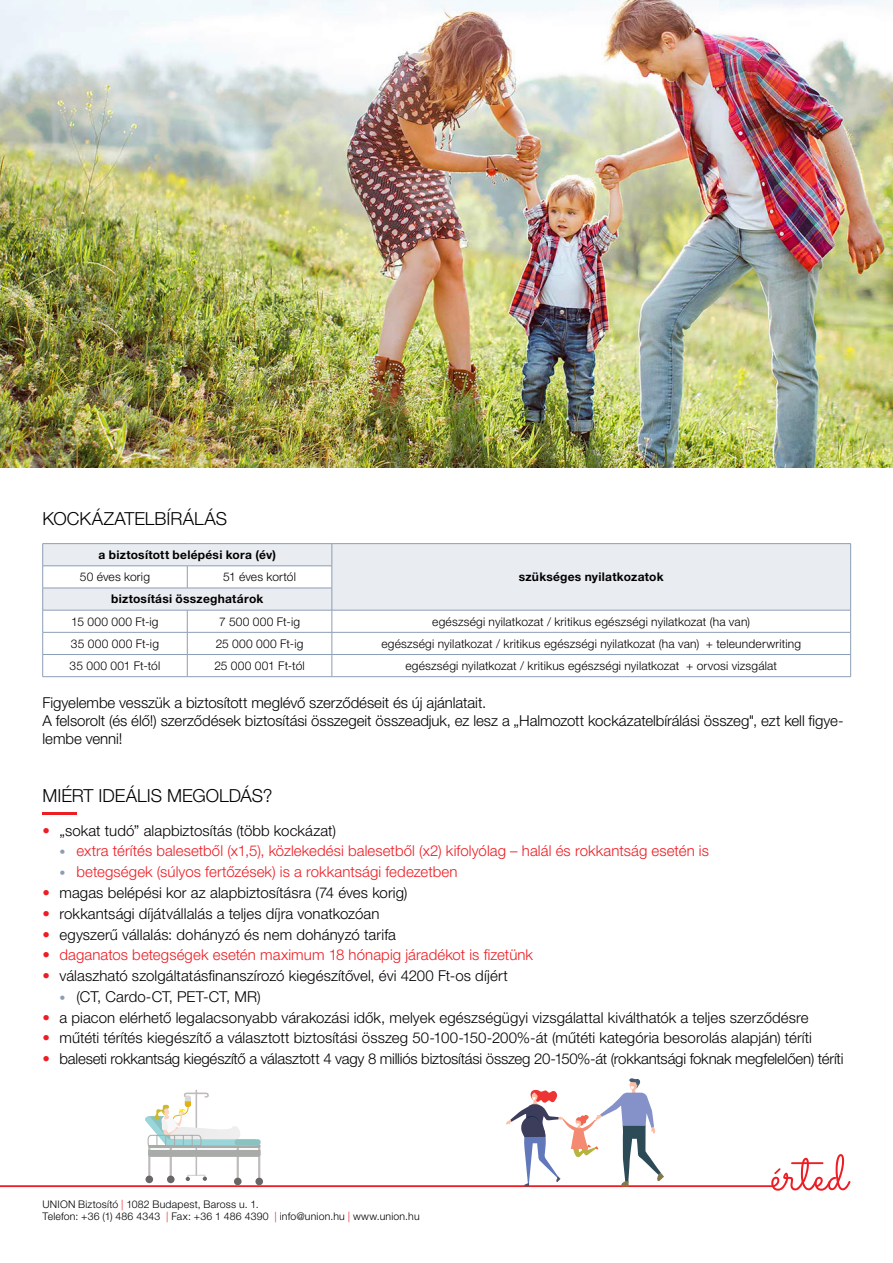
<style>
.page{position:relative;width:893px;height:1263px;background:#fff}
.page>*{position:absolute;margin:0;border:0;box-sizing:border-box;transform-origin:0 0}
.t1{font:300 18px "Helvetica Neue LT Pro";letter-spacing:-.005em;color:#000}
.t2{font:300 15px/18px "Helvetica Neue LT Pro";color:#000}
.t3{font:300 15px "Helvetica Neue LT Pro";letter-spacing:.005em;color:#ed1d24}
.t4{font:300 12px "Helvetica Neue LT Pro";letter-spacing:.015em;color:#000}
.t5{font:700 12px "Helvetica Neue LT Pro";letter-spacing:.02em;color:#000}
.t6{font:300 10.5px/12.6px "Helvetica Neue LT Pro";letter-spacing:.02em;color:#000}
.s1{color:#ed1d24}
.s2{font-size:12px;color:#8c9eb4}
</style>
<div class="page">
<svg style="left:771px;top:1154px;width:79px;height:37px"></svg>
<hr style="left:0;top:1185px;width:773px;height:2px;background:#ed1d24">
<svg style="left:506px;top:1078px;width:158px;height:108px"></svg>
<img style="left:0;top:0;width:893px;height:468px">
<svg style="left:43px;top:544px;width:807px;height:66px;background:#eaecf1"></svg>
<hr style="left:43px;top:543px;width:144px;height:1px;background:#8c9eb4">
<hr style="left:187px;top:543px;width:145px;height:1px;background:#8c9eb4">
<hr style="left:332px;top:543px;width:519px;height:1px;background:#8c9eb4">
<hr style="left:43px;top:565px;width:144px;height:1px;background:#8c9eb4">
<hr style="left:187px;top:565px;width:145px;height:1px;background:#8c9eb4">
<svg style="left:187px;top:566px;width:1px;height:22px"></svg>
<hr style="left:43px;top:588px;width:144px;height:1px;background:#8c9eb4">
<hr style="left:187px;top:588px;width:145px;height:1px;background:#8c9eb4">
<hr style="left:43px;top:610px;width:144px;height:1px;background:#8c9eb4">
<hr style="left:187px;top:610px;width:145px;height:1px;background:#8c9eb4">
<hr style="left:332px;top:610px;width:519px;height:1px;background:#8c9eb4">
<hr style="left:43px;top:632px;width:144px;height:1px;background:#8c9eb4">
<hr style="left:187px;top:632px;width:145px;height:1px;background:#8c9eb4">
<hr style="left:332px;top:632px;width:519px;height:1px;background:#8c9eb4">
<hr style="left:43px;top:654px;width:144px;height:1px;background:#8c9eb4">
<svg style="left:42px;top:544px;width:1px;height:132px"></svg>
<hr style="left:187px;top:654px;width:145px;height:1px;background:#8c9eb4">
<svg style="left:187px;top:610px;width:1px;height:66px"></svg>
<hr style="left:332px;top:654px;width:519px;height:1px;background:#8c9eb4">
<svg style="left:332px;top:544px;width:1px;height:132px"></svg>
<svg style="left:850px;top:544px;width:1px;height:132px"></svg>
<hr style="left:43px;top:676px;width:144px;height:1px;background:#8c9eb4">
<hr style="left:187px;top:676px;width:145px;height:1px;background:#8c9eb4">
<hr style="left:332px;top:676px;width:519px;height:1px;background:#8c9eb4">
<hr style="left:43px;top:813px;width:34px;height:2px;background:#ed1d24">
<svg style="left:186px;top:1174px;width:21px;height:7px"></svg>
<img style="left:196px;top:1090px;width:1px;height:86px">
<img style="left:184px;top:1092px;width:25px;height:5px">
<div style="left:185px;top:1095px;width:6px;height:12px;background:#d9d9d9;border-radius:2px"></div>
<img style="left:237px;top:1146px;width:2px;height:36px">
<img style="left:258px;top:1157px;width:2px;height:21px">
<div style="left:234px;top:1178px;width:8px;height:7px;background:#696666;border-radius:50%"></div>
<div style="left:255px;top:1178px;width:8px;height:7px;background:#696666;border-radius:50%"></div>
<img style="left:148px;top:1145px;width:2px;height:35px">
<img style="left:170px;top:1144px;width:2px;height:35px">
<div style="left:146px;top:1175px;width:7px;height:8px;background:#696666;border-radius:50%"></div>
<div style="left:167px;top:1175px;width:8px;height:8px;background:#696666;border-radius:50%"></div>
<svg style="left:145px;top:1101px;width:116px;height:56px"></svg>
<p class="t1" style="left:43px;top:508px;width:186px">KOCKÁZATELBÍRÁLÁS</p>
<p class="t5" style="left:99px;top:547px;width:179px">a biztosított belépési kora (év)</p>
<p class="t4" style="left:80px;top:570px;width:72px">50 éves korig</p>
<p class="t4" style="left:223px;top:570px;width:74px">51 éves kortól</p>
<p class="t5" style="left:519px;top:569px;width:146px">szükséges nyilatkozatok</p>
<p class="t5" style="left:111px;top:592px;width:154px">biztosítási összeghatárok</p>
<p class="t4" style="left:71px;top:614px;width:89px">15 000 000 Ft-ig</p>
<p class="t4" style="left:219px;top:614px;width:83px">7 500 000 Ft-ig</p>
<p class="t4" style="left:432px;top:614px;width:319px">egészségi nyilatkozat / kritikus egészségi nyilatkozat (ha van)</p>
<p class="t4" style="left:71px;top:636px;width:90px">35 000 000 Ft-ig</p>
<p class="t4" style="left:216px;top:636px;width:89px">25 000 000 Ft-ig</p>
<p class="t4" style="left:381px;top:636px;width:421px">egészségi nyilatkozat / kritikus egészségi nyilatkozat (ha van) + teleunderwriting</p>
<p class="t4" style="left:70px;top:658px;width:92px">35 000 001 Ft-tól</p>
<p class="t4" style="left:214px;top:658px;width:92px">25 000 001 Ft-tól</p>
<p class="t4" style="left:405px;top:658px;width:373px">egészségi nyilatkozat / kritikus egészségi nyilatkozat + orvosi vizsgálat</p>
<p class="t2" style="left:43px;top:693px;width:803px">Figyelembe vesszük a biztosított meglévő szerződéseit és új ajánlatait.<br>A felsorolt (és élő!) szerződések biztosítási összegeit összeadjuk, ez lesz a „Halmozott kockázatelbírálási összeg", ezt kell figye&shy;lembe venni!</p>
<p class="t1" style="left:43px;top:784px;width:231px">MIÉRT IDEÁLIS MEGOLDÁS?</p>
<p class="t2" style="left:43px;top:821px;width:295px"><span class="s1">•</span> „sokat tudó” alapbiztosítás (több kockázat)</p>
<p class="t3" style="left:60px;top:842px;width:651px"><span class="s2">•</span> extra térítés balesetből (x1,5), közlekedési balesetből (x2) kifolyólag – halál és rokkantság esetén is</p>
<p class="t3" style="left:60px;top:863px;width:399px"><span class="s2">•</span> betegségek (súlyos fertőzések) is a rokkantsági fedezetben</p>
<p class="t2" style="left:43px;top:883px;width:366px"><span class="s1">•</span> magas belépési kor az alapbiztosításra (74 éves korig)</p>
<p class="t2" style="left:43px;top:904px;width:338px"><span class="s1">•</span> rokkantsági díjátvállalás a teljes díjra vonatkozóan</p>
<p class="t2" style="left:43px;top:925px;width:355px"><span class="s1">•</span> egyszerű vállalás: dohányzó és nem dohányzó tarifa</p>
<p class="t3" style="left:43px;top:946px;width:492px">• daganatos betegségek esetén maximum 18 hónapig járadékot is fizetünk</p>
<p class="t2" style="left:43px;top:966px;width:467px"><span class="s1">•</span> válaszható szolgáltatásfinanszírozó kiegészítővel, évi 4200 Ft-os díjért</p>
<p class="t2" style="left:60px;top:987px;width:203px"><span class="s2">•</span> (CT, Cardo-CT, PET-CT, MR)</p>
<p class="t2" style="left:43px;top:1008px;width:768px"><span class="s1">•</span> a piacon elérhető legalacsonyabb várakozási idők, melyek egészségügyi vizsgálattal kiválthatók a teljes szerződésre</p>
<p class="t2" style="left:43px;top:1029px;width:771px"><span class="s1">•</span> műtéti térítés kiegészítő a választott biztosítási összeg 50-100-150-200%-át (műtéti kategória besorolás alapján) téríti</p>
<p class="t2" style="left:43px;top:1049px;width:802px"><span class="s1">•</span> baleseti rokkantság kiegészítő a választott 4 vagy 8 milliós biztosítási összeg 20-150%-át (rokkantsági foknak megfelelően) téríti</p>
<p class="t6" style="left:43px;top:1197px;width:379px">UNION Biztosító <span class="s1">|</span> 1082 Budapest, Baross u. 1.<br>Telefon: +36 (1) 486 4343 <span class="s1">|</span> Fax: +36 1 486 4390 <span class="s1">|</span> info@union.hu <span class="s1">|</span> www.union.hu</p>
</div>
